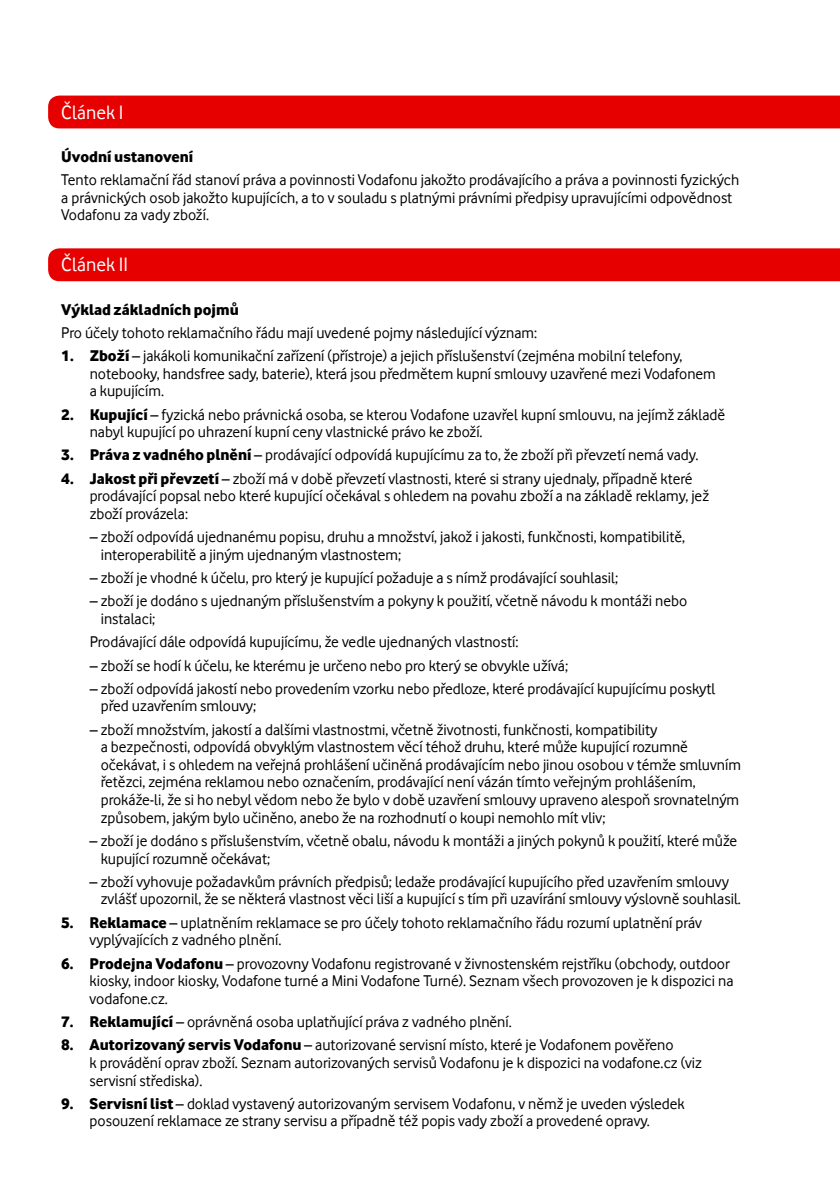
<style>
.page{position:relative;width:840px;height:1191px;background:#fff}
.page>*{position:absolute;margin:0;border:0;box-sizing:border-box;transform-origin:0 0}
.t1{font:20px "Vodafone Rg";color:#fff}
.t2{font:16px/17.6px "Vodafone Rg";color:#000}
.t3{font:16px "Vodafone Ex B";color:#000}
.s1{font-family:"Vodafone Ex B"}
</style>
<div class="page">
<div style="left:48px;top:248px;width:791px;height:33px;background:#e60000"></div>
<div style="left:48px;top:96px;width:791px;height:32px;background:#e60000"></div>
<p class="t1" style="left:61px;top:101px;width:64px">Článek I</p>
<p class="t3" style="left:61px;top:147px;width:133px">Úvodní ustanovení</p>
<p class="t2" style="left:61px;top:171px;width:679px">Tento reklamační řád stanoví práva a povinnosti Vodafonu jakožto prodávajícího a práva a povinnosti fyzických a právnických osob jakožto kupujících, a to v souladu s platnými právními předpisy upravujícími odpovědnost<br>Vodafonu za vady zboží.</p>
<p class="t1" style="left:61px;top:253px;width:68px">Článek II</p>
<p class="t3" style="left:61px;top:299px;width:179px">Výklad základních pojmů</p>
<p class="t2" style="left:61px;top:323px;width:477px">Pro účely tohoto reklamačního řádu mají uvedené pojmy následující význam:</p>
<p class="t2" style="left:90px;top:347px;width:627px;text-indent:-28px"><span class="s1">1. Zboží</span> – jakákoli komunikační zařízení (přístroje) a jejich příslušenství (zejména mobilní telefony, notebooky, handsfree sady, baterie), která jsou předmětem kupní smlouvy uzavřené mezi Vodafonem a kupujícím.</p>
<p class="t2" style="left:90px;top:405px;width:636px;text-indent:-28px"><span class="s1">2. Kupující</span> – fyzická nebo právnická osoba, se kterou Vodafone uzavřel kupní smlouvu, na jejímž základě nabyl kupující po uhrazení kupní ceny vlastnické právo ke zboží.</p>
<p class="t2" style="left:61px;top:446px;width:638px"><span class="s1">3. Práva z vadného plnění</span> – prodávající odpovídá kupujícímu za to, že zboží při převzetí nemá vady.</p>
<p class="t2" style="left:90px;top:469px;width:620px;text-indent:-28px"><span class="s1">4. Jakost při převzetí</span> – zboží má v době převzetí vlastnosti, které si strany ujednaly, případně které prodávající popsal nebo které kupující očekával s ohledem na povahu zboží a na základě reklamy, jež zboží provázela:</p>
<p class="t2" style="left:101px;top:528px;width:585px;text-indent:-11px">– zboží odpovídá ujednanému popisu, druhu a množství, jakož i jakosti, funkčnosti, kompatibilitě, interoperabilitě a jiným ujednaným vlastnostem;</p>
<p class="t2" style="left:90px;top:569px;width:529px">– zboží je vhodné k účelu, pro který je kupující požaduje a s nímž prodávající souhlasil;</p>
<p class="t2" style="left:101px;top:592px;width:587px;text-indent:-11px">– zboží je dodáno s ujednaným příslušenstvím a pokyny k použití, včetně návodu k montáži nebo instalaci;</p>
<p class="t2" style="left:90px;top:633px;width:430px">Prodávající dále odpovídá kupujícímu, že vedle ujednaných vlastností:</p>
<p class="t2" style="left:90px;top:656px;width:480px">– zboží se hodí k účelu, ke kterému je určeno nebo pro který se obvykle užívá;</p>
<p class="t2" style="left:101px;top:679px;width:616px;text-indent:-11px">– zboží odpovídá jakostí nebo provedením vzorku nebo předloze, které prodávající kupujícímu poskytl před uzavřením smlouvy;</p>
<p class="t2" style="left:101px;top:720px;width:641px;text-indent:-11px">– zboží množstvím, jakostí a dalšími vlastnostmi, včetně životnosti, funkčnosti, kompatibility<br>a bezpečnosti, odpovídá obvyklým vlastnostem věcí téhož druhu, které může kupující rozumně očekávat, i s ohledem na veřejná prohlášení učiněná prodávajícím nebo jinou osobou v témže smluvním řetězci, zejména reklamou nebo označením, prodávající není vázán tímto veřejným prohlášením, prokáže-li, že si ho nebyl vědom nebo že bylo v době uzavření smlouvy upraveno alespoň srovnatelným způsobem, jakým bylo učiněno, anebo že na rozhodnutí o koupi nemohlo mít vliv;</p>
<p class="t2" style="left:101px;top:831px;width:637px;text-indent:-11px">– zboží je dodáno s příslušenstvím, včetně obalu, návodu k montáži a jiných pokynů k použití, které může kupující rozumně očekávat;</p>
<p class="t2" style="left:101px;top:872px;width:641px;text-indent:-11px">– zboží vyhovuje požadavkům právních předpisů; ledaže prodávající kupujícího před uzavřením smlouvy zvlášť upozornil, že se některá vlastnost věci liší a kupující s tím při uzavírání smlouvy výslovně souhlasil.</p>
<p class="t2" style="left:90px;top:913px;width:613px;text-indent:-28px"><span class="s1">5. Reklamace</span> – uplatněním reklamace se pro účely tohoto reklamačního řádu rozumí uplatnění práv vyplývajících z vadného plnění.</p>
<p class="t2" style="left:90px;top:954px;width:645px;text-indent:-28px"><span class="s1">6. Prodejna Vodafonu</span> – provozovny Vodafonu registrované v živnostenském rejstříku (obchody, outdoor kiosky, indoor kiosky, Vodafone turné a Mini Vodafone Turné). Seznam všech provozoven je k dispozici na vodafone.cz.</p>
<p class="t2" style="left:61px;top:1012px;width:452px"><span class="s1">7. Reklamující</span> – oprávněná osoba uplatňující práva z vadného plnění.</p>
<p class="t2" style="left:90px;top:1036px;width:613px;text-indent:-28px"><span class="s1">8. Autorizovaný servis Vodafonu</span> – autorizované servisní místo, které je Vodafonem pověřeno<br>k provádění oprav zboží. Seznam autorizovaných servisů Vodafonu je k dispozici na vodafone.cz (viz servisní střediska).</p>
<p class="t2" style="left:61px;top:1094px;width:624px;text-align:center"><span class="s1">9. Servisní list</span> – doklad vystavený autorizovaným servisem Vodafonu, v němž je uveden výsledek posouzení reklamace ze strany servisu a případně též popis vady zboží a provedené opravy.</p>
</div>
